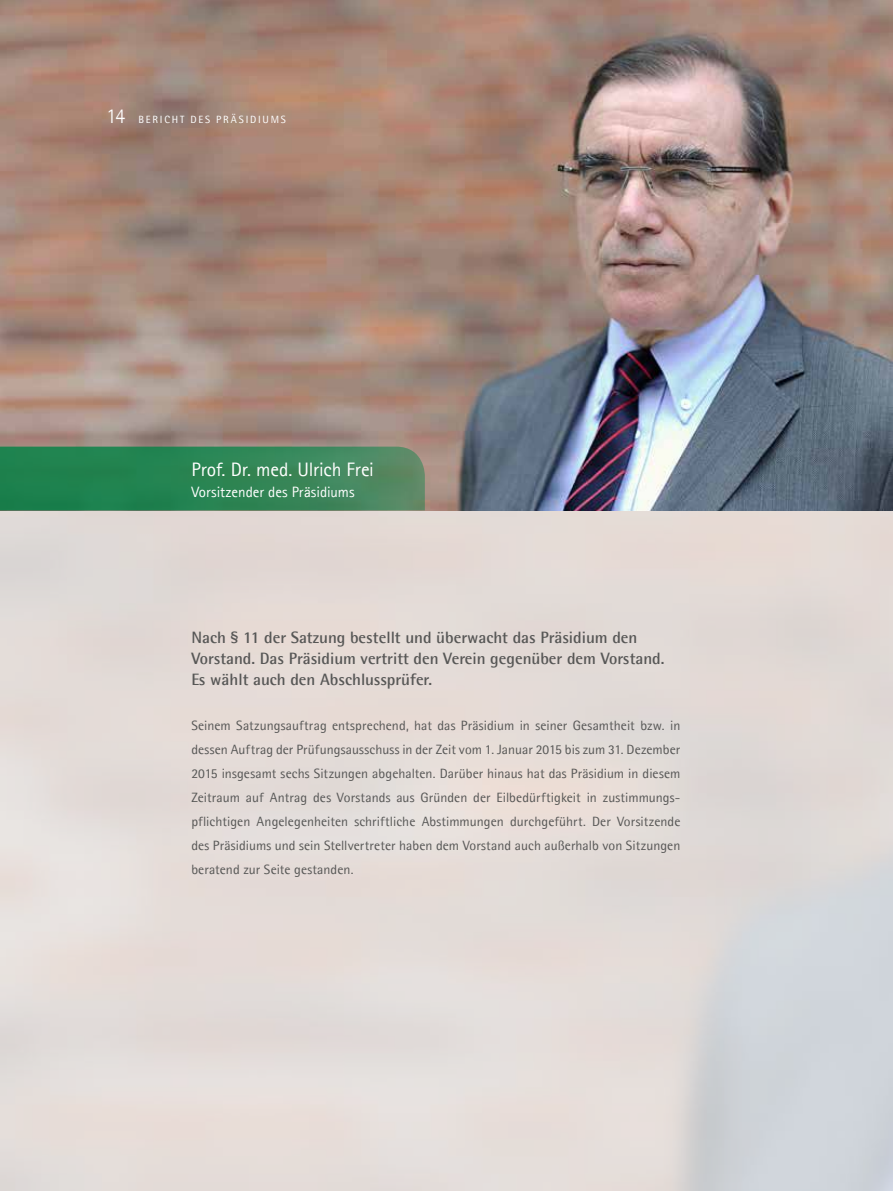
<style>
.page{position:relative;width:893px;height:1191px;background:#fff}
.page>*{position:absolute;margin:0;border:0;box-sizing:border-box;transform-origin:0 0}
.t1{font:19.5px "Agfa Rotis Sans Serif";letter-spacing:-.005em;color:#fff}
.t2{font:700 16.5px/21px "Agfa Rotis Semisans";color:#575756}
.t3{font:15px "Agfa Rotis Sans Serif";color:#fff}
.t4{font:13.5px/24px "Agfa Rotis Semisans";letter-spacing:.005em;color:#575756;text-align:justify}
.t5{font:10.5px "Agfa Rotis Semisans";letter-spacing:.165em;color:#fff}
.s1{font-family:"Agfa Rotis Sans Serif";font-weight:300;font-size:21px}
</style>
<div class="page">
<img style="left:0;top:510px;width:893px;height:681px">
<img style="left:0;top:0;width:893px;height:510px">
<svg style="left:0;top:446px;width:425px;height:64px;background:#328556"></svg>
<p class="t5" style="left:106px;top:113px;width:92px"><span class="s1">14</span> Be richt des</p>
<p class="t5" style="left:216px;top:113px;width:70px">Präs id iu ms</p>
<h1 class="t1" style="left:191px;top:457px;width:184px">Prof. Dr. med. Ulrich Frei</h1>
<p class="t3" style="left:191px;top:483px;width:165px">Vorsitzender des Präsidiums</p>
<p class="t2" style="left:191px;top:627px;width:475px">Nach § 11 der Satzung bestellt und überwacht das Präsidium den<br>Vorstand. Das Präsidium vertritt den Verein gegenüber dem Vorstand.<br>Es wählt auch den Abschlussprüfer.</p>
<p class="t4" style="left:191px;top:713px;width:491px">Seinem Satzungsauftrag entsprechend, hat das Präsidium in seiner Gesamtheit bzw. in dessen Auftrag der Prüfungsausschuss in der Zeit vom 1. Januar 2015 bis zum 31. Dezember 2015 insgesamt sechs Sitzungen abgehalten. Darüber hinaus hat das Präsidium in diesem Zeitraum auf Antrag des Vorstands aus Gründen der Eilbedürftigkeit in zustimmungs&shy;pflichtigen Angelegenheiten schriftliche Abstimmungen durchgeführt. Der Vorsitzende des Präsidiums und sein Stellvertreter haben dem Vorstand auch außerhalb von Sitzungen beratend zur Seite gestanden.</p>
</div>
